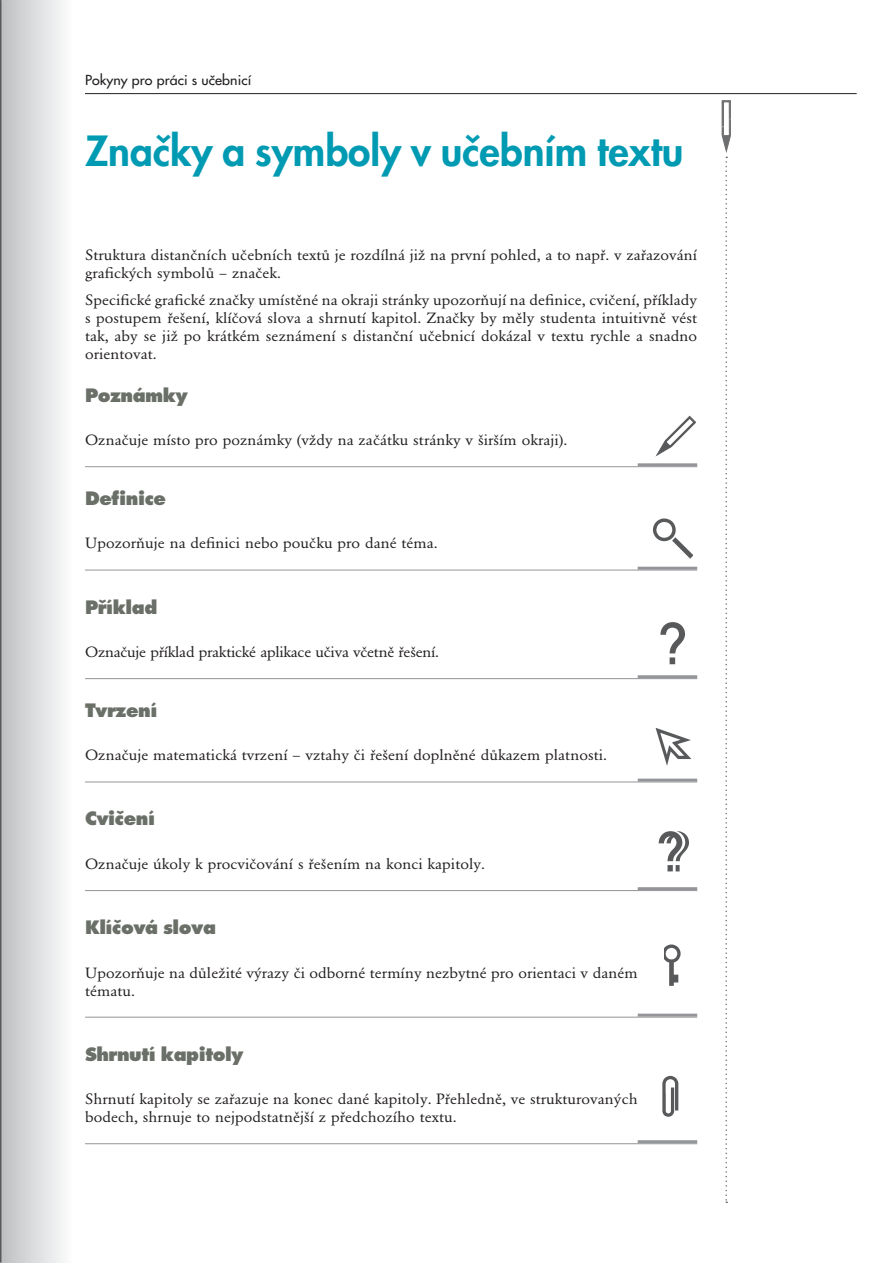
<style>
.page{position:relative;width:893px;height:1263px;background:#fff}
.page>*{position:absolute;margin:0;border:0;box-sizing:border-box;transform-origin:0 0}
.t1{font:800 40.5px "Futura CE";color:#009ab2}
.t2{font:800 18px "Futura CE";letter-spacing:-.025em;color:#6a6f67}
.t3{font:14.7px/18px "Garamond BECE";letter-spacing:.005em;color:#231f20;scale:1.08 1}
.t4{font:14.7px "Garamond BECE";letter-spacing:-.015em;color:#231f20;scale:1.08 1}
.t5{font:13.5px "Futura CE";letter-spacing:.005em;color:#231f20;scale:1.05 1}
</style>
<div class="page">
<div style="left:0;top:0;width:131px;height:1263px;background:linear-gradient(to right,#c9cbcd,#fff)"></div>
<hr style="left:0;top:0;width:1px;height:1263px;background:#58595b">
<hr style="left:85px;top:93px;width:771px;height:1px;background:#231f20">
<svg style="left:722px;top:100px;width:9px;height:1103px"></svg>
<hr style="left:638px;top:463px;width:59px;height:3px;background:#939598">
<hr style="left:85px;top:466px;width:612px;height:1px;background:#939598">
<hr style="left:638px;top:567px;width:59px;height:3px;background:#939598">
<hr style="left:85px;top:570px;width:612px;height:1px;background:#939598">
<hr style="left:638px;top:675px;width:59px;height:3px;background:#939598">
<hr style="left:85px;top:678px;width:612px;height:1px;background:#939598">
<hr style="left:638px;top:779px;width:59px;height:3px;background:#939598">
<hr style="left:85px;top:782px;width:612px;height:1px;background:#939598">
<hr style="left:638px;top:887px;width:59px;height:3px;background:#939598">
<hr style="left:85px;top:890px;width:612px;height:1px;background:#939598">
<hr style="left:638px;top:1014px;width:59px;height:3px;background:#939598">
<hr style="left:85px;top:1017px;width:612px;height:1px;background:#939598">
<hr style="left:638px;top:1140px;width:59px;height:3px;background:#939598">
<hr style="left:85px;top:1143px;width:612px;height:1px;background:#939598">
<svg style="left:664px;top:945px;width:16px;height:40px"></svg>
<svg style="left:659px;top:831px;width:30px;height:40px"></svg>
<svg style="left:662px;top:1076px;width:16px;height:41px"></svg>
<svg style="left:653px;top:519px;width:40px;height:40px"></svg>
<svg style="left:655px;top:416px;width:41px;height:41px"></svg>
<svg style="left:660px;top:622px;width:25px;height:42px"></svg>
<svg style="left:656px;top:728px;width:35px;height:37px"></svg>
<p class="t5" style="left:85px;top:74px;width:160px">Pokyny pro práci s učebnicí</p>
<h1 class="t1" style="left:85px;top:132px;width:600px">Značky a symboly v učebním textu</h1>
<p class="t3" style="left:85px;top:247px;width:568px">Struktura distančních učebních textů je rozdílná již na první pohled, a to např. v zařazování grafických symbolů – značek.</p>
<p class="t3" style="left:85px;top:292px;width:568px;text-align:justify">Specifické grafické značky umístěné na okraji stránky upozorňují na definice, cvičení, příklady s postupem řešení, klíčová slova a shrnutí kapitol. Značky by měly studenta intuitivně vést tak, aby se již po krátkém seznámení s distanční učebnicí dokázal v textu rychle a snadno orientovat.</p>
<p class="t2" style="left:85px;top:387px;width:104px">Poznámky</p>
<p class="t3" style="left:85px;top:432px;width:448px">Označuje místo pro poznámky (vždy na začátku stránky v širším okraji).</p>
<p class="t2" style="left:85px;top:490px;width:83px">Definice</p>
<p class="t3" style="left:85px;top:536px;width:328px">Upozorňuje na definici nebo poučku pro dané téma.</p>
<p class="t2" style="left:85px;top:598px;width:74px">Příklad</p>
<p class="t4" style="left:85px;top:646px;width:329px">Označuje příklad praktické aplikace učiva včetně řešení.</p>
<p class="t2" style="left:85px;top:702px;width:74px">Tvrzení</p>
<p class="t3" style="left:85px;top:747px;width:485px">Označuje matematická tvrzení – vztahy či řešení doplněné důkazem platnosti.</p>
<p class="t2" style="left:85px;top:810px;width:72px">Cvičení</p>
<p class="t3" style="left:85px;top:856px;width:372px">Označuje úkoly k procvičování s řešením na konci kapitoly.</p>
<p class="t2" style="left:85px;top:919px;width:132px">Klíčová slova</p>
<p class="t3" style="left:85px;top:965px;width:513px">Upozorňuje na důležité výrazy či odborné termíny nezbytné pro orientaci v daném tématu.</p>
<p class="t2" style="left:85px;top:1046px;width:160px">Shrnutí kapitoly</p>
<p class="t3" style="left:85px;top:1091px;width:513px">Shrnutí kapitoly se zařazuje na konec dané kapitoly. Přehledně, ve strukturovaných bodech, shrnuje to nejpodstatnější z předchozího textu.</p>
</div>
